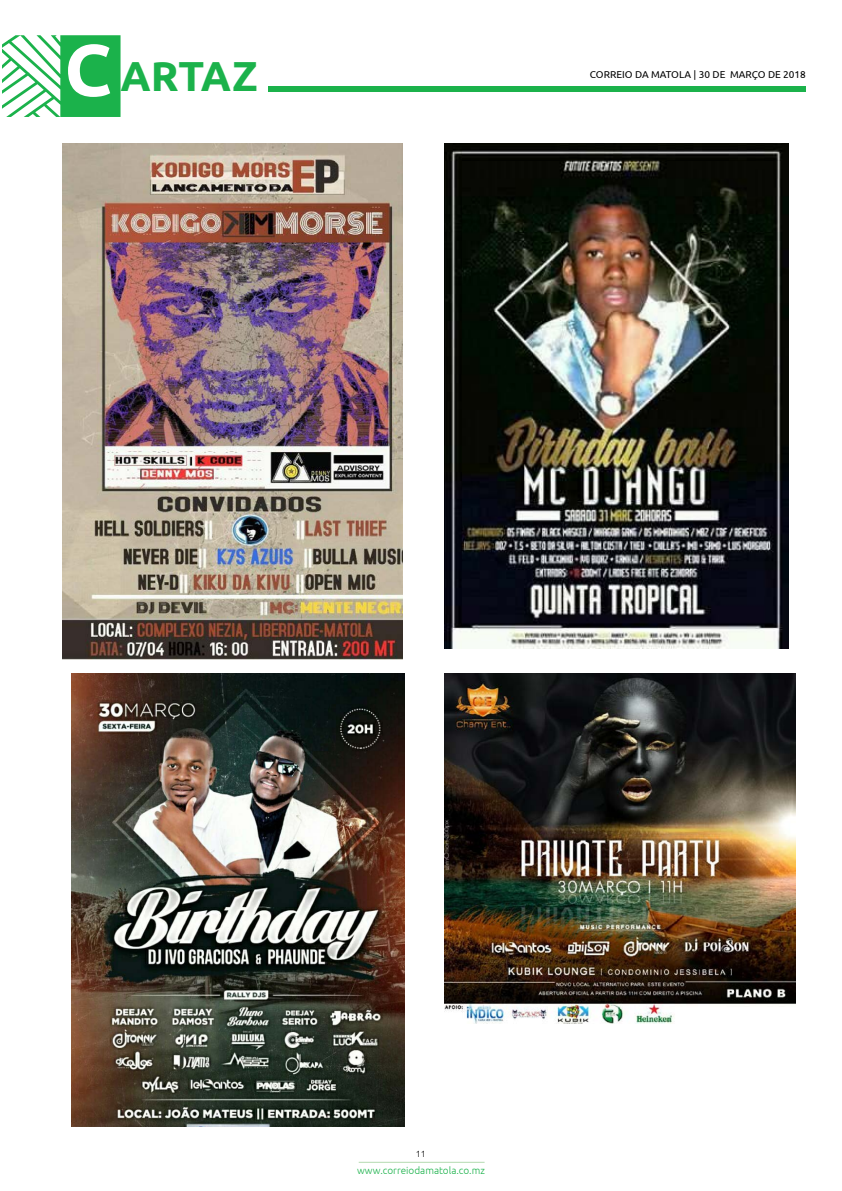
<style>
.page{position:relative;width:842px;height:1191px;background:#fff}
.page>*{position:absolute;margin:0;border:0;box-sizing:border-box;transform-origin:0 0}
.t1{font:700 42px "Ubuntu";letter-spacing:-.005em;color:#1bb24b}
.t2{font:10px "Ubuntu";color:#000}
.t3{font:300 10px "Ubuntu";color:#1bb24b}
.t4{font:300 9px "Ubuntu";color:#000}
.s1{font-size:73px;color:#fff}
</style>
<div class="page">
<svg style="left:2px;top:35px;width:119px;height:82px"></svg>
<hr style="left:359px;top:1161px;width:126px;height:1px;background:#b4dbb0">
<div style="left:268px;top:86px;width:538px;height:5px;background:#1bb24b"></div>
<img style="left:62px;top:144px;width:341px;height:515px">
<img style="left:445px;top:144px;width:344px;height:504px">
<img style="left:71px;top:673px;width:334px;height:454px">
<img style="left:445px;top:673px;width:350px;height:350px">
<h1 class="t1" style="left:64px;top:49px;width:195px"><span class="s1">C</span> ARTAZ</h1>
<p class="t2" style="left:590px;top:69px;width:218px">CORREIO DA MATOLA | 30 DE MARÇO DE 2018</p>
<p class="t4" style="left:416px;top:1148px;width:12px">11</p>
<p class="t3" style="left:357px;top:1164px;width:129px">www.correiodamatola.co.mz</p>
</div>
